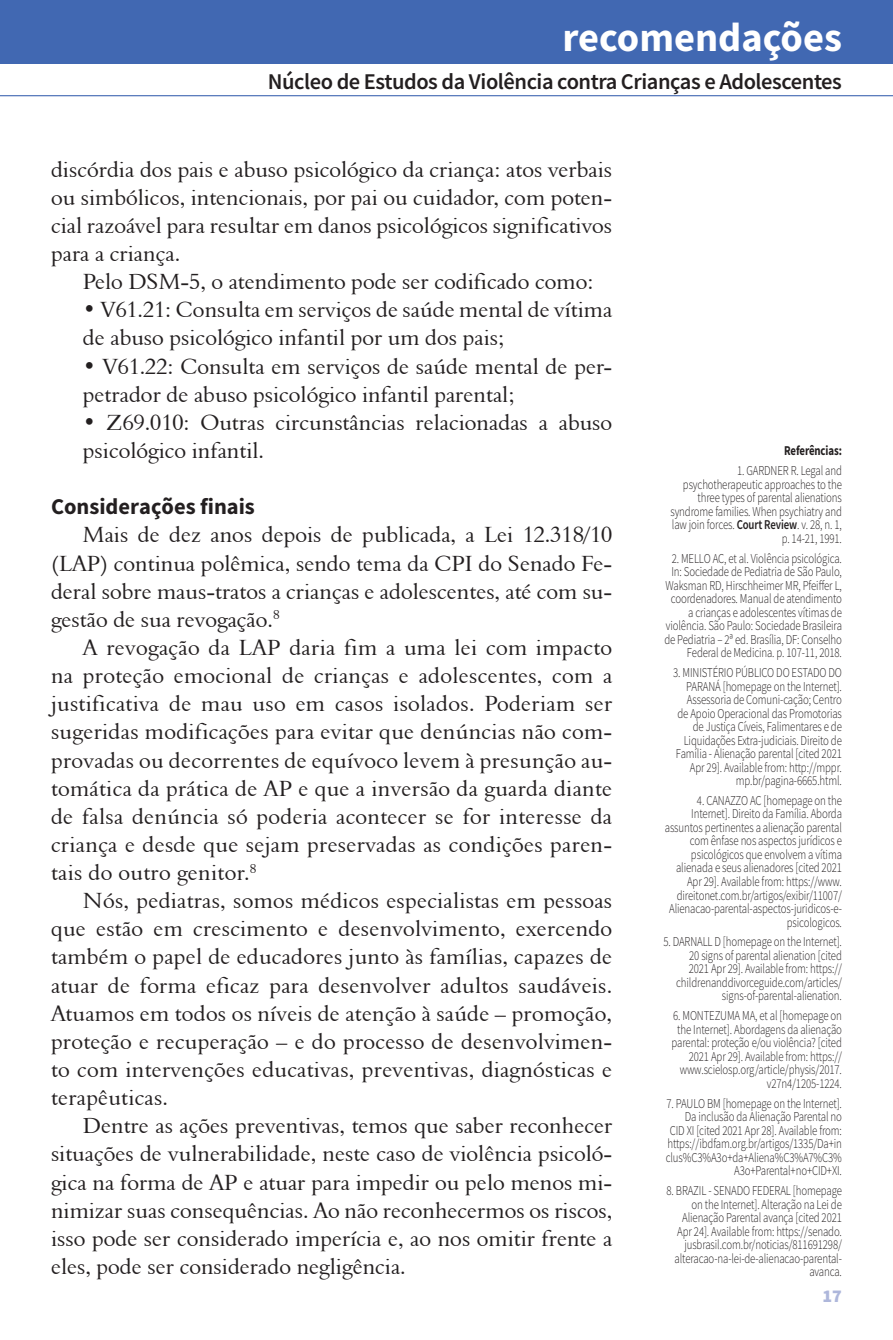
<style>
.page{position:relative;width:893px;height:1340px;background:#fff}
.page>*{position:absolute;margin:0;border:0;box-sizing:border-box;transform-origin:0 0}
.t1{font:700 40.5px "Source Sans Pro";color:#fff}
.texto{font:22.5px/28.1px "Aldine 401 BT Roman A";color:#231f20;text-align:justify}
.t2{font:600 22.5px "Source Sans Pro";letter-spacing:-.02em;color:#231f20}
.Intertitulo{font:700 22.5px "Source Sans Pro";color:#231f20}
.t3{font:900 18px "Source Sans Pro";color:#aeb7db}
.t4{font:300 13.5px/13.5px "Source Sans Pro";letter-spacing:-.01em;color:#231f20;text-align:right;scale:.8 1}
.t5{font:700 13.5px "Source Sans Pro";letter-spacing:-.01em;color:#231f20;scale:.8 1}
.s1{font-weight:600}
</style>
<div class="page">
<div style="left:0;top:0;width:893px;height:64px;background:#4168b2"></div>
<hr style="left:0;top:95px;width:893px;height:1px;background:#4168b2">
<p class="t1" style="left:562px;top:10px;width:281px">recomendações</p>
<p class="t2" style="left:268px;top:67px;width:576px">Núcleo de Estudos da Violência contra Crianças e Adolescentes</p>
<p class="texto" style="left:51px;top:155px;width:563px">discórdia dos pais e abuso psicológico da criança: atos verbais ou simbólicos, intencionais, por pai ou cuidador, com poten&shy;cial razoável para resultar em danos psicológicos significativos para a criança.</p>
<p class="texto" style="left:83px;top:267px;width:512px">Pelo DSM-5, o atendimento pode ser codificado como:</p>
<p class="texto" style="left:83px;top:295px;width:531px">• V61.21: Consulta em serviços de saúde mental de vítima de abuso psicológico infantil por um dos pais;</p>
<p class="texto" style="left:83px;top:352px;width:531px">• V61.22: Consulta em serviços de saúde mental de per&shy;petrador de abuso psicológico infantil parental;</p>
<p class="texto" style="left:83px;top:408px;width:531px">• Z69.010: Outras circunstâncias relacionadas a abuso psicológico infantil.</p>
<p class="Intertitulo" style="left:51px;top:491px;width:205px">Considerações finais</p>
<p class="texto" style="left:51px;top:520px;width:563px;text-indent:32px">Mais de dez anos depois de publicada, a Lei 12.318/10 (LAP) continua polêmica, sendo tema da CPI do Senado Fe&shy;deral sobre maus-tratos a crianças e adolescentes, até com su&shy;gestão de sua revogação.<sup>8</sup></p>
<p class="texto" style="left:51px;top:633px;width:563px;text-indent:32px">A revogação da LAP daria fim a uma lei com impacto na proteção emocional de crianças e adolescentes, com a justificativa de mau uso em casos isolados. Poderiam ser sugeridas modificações para evitar que denúncias não com&shy;provadas ou decorrentes de equívoco levem à presunção au&shy;tomática da prática de AP e que a inversão da guarda diante de falsa denúncia só poderia acontecer se for interesse da criança e desde que sejam preservadas as condições paren&shy;tais do outro genitor.<sup>8</sup></p>
<p class="texto" style="left:51px;top:886px;width:563px;text-indent:32px">Nós, pediatras, somos médicos especialistas em pessoas que estão em crescimento e desenvolvimento, exercendo também o papel de educadores junto às famílias, capazes de atuar de forma eficaz para desenvolver adultos saudáveis.<br>Atuamos em todos os níveis de atenção à saúde – promoção, proteção e recuperação – e do processo de desenvolvimen&shy;to com intervenções educativas, preventivas, diagnósticas e terapêuticas.</p>
<p class="texto" style="left:51px;top:1111px;width:563px;text-indent:32px">Dentre as ações preventivas, temos que saber reconhecer situações de vulnerabilidade, neste caso de violência psicoló&shy;gica na forma de AP e atuar para impedir ou pelo menos mi&shy;nimizar suas consequências. Ao não reconhecermos os riscos, isso pode ser considerado imperícia e, ao nos omitir frente a eles, pode ser considerado negligência.</p>
<p class="t5" style="left:784px;top:441px;width:74px">Referências:</p>
<p class="t4" style="left:670px;top:464px;width:216px">1. GARDNER R. Legal and psychotherapeutic approaches to the three types of parental alienations syndrome families. When psychiatry and law join forces. <span class="s1">Court Review</span>. v. 28, n. 1, p. 14-21, 1991.</p>
<p class="t4" style="left:664px;top:551px;width:223px">2. MELLO AC, et al. Violência psicológica.<br>In: Sociedade de Pediatria de São Paulo, Waksman RD, Hirschheimer MR, Pfeiffer L, coordenadores. Manual de atendimento a crianças e adolescentes vítimas de violência. São Paulo: Sociedade Brasileira de Pediatria – 2ª ed. Brasília, DF: Conselho Federal de Medicina. p. 107-11, 2018.</p>
<p class="t4" style="left:673px;top:665px;width:212px">3. MINISTÉRIO PÚBLICO DO ESTADO DO PARANÁ [homepage on the Internet].<br>Assessoria de Comuni-cação; Centro de Apoio Operacional das Promotorias de Justiça Cíveis, Falimentares e de Liquidações Extra-judiciais. Direito de Família - Alienação parental [cited 2021<br>Apr 29]. Available from: http://mppr. mp.br/pagina-6665.html.</p>
<p class="t4" style="left:665px;top:793px;width:223px">4. CANAZZO AC [homepage on the Internet]. Direito da Família. Aborda assuntos pertinentes a alienação parental com ênfase nos aspectos jurídicos e psicológicos que envolvem a vítima alienada e seus alienadores [cited 2021<br>Apr 29]. Available from: https://www. direitonet.com.br/artigos/exibir/11007/ Alienacao-parental-aspectos-juridicos-e&shy;psicologicos.</p>
<p class="t4" style="left:663px;top:935px;width:225px">5. DARNALL D [homepage on the Internet].<br>20 signs of parental alienation [cited<br>2021 Apr 29]. Available from: https:// childrenanddivorceguide.com/articles/ signs-of-parental-alienation.</p>
<p class="t4" style="left:672px;top:1009px;width:214px">6. MONTEZUMA MA, et al [homepage on the Internet]. Abordagens da alienação parental: proteção e/ou violência? [cited 2021 Apr 29]. Available from: https:// www.scielosp.org/article/physis/2017. v27n4/1205-1224.</p>
<p class="t4" style="left:666px;top:1096px;width:222px">7. PAULO BM [homepage on the Internet].<br>Da inclusão da Alienação Parental no<br>CID XI [cited 2021 Apr 28]. Available from: https://ibdfam.org.br/artigos/1335/Da+in clus%C3%A3o+da+Aliena%C3%A7%C3% A3o+Parental+no+CID+XI.</p>
<p class="t4" style="left:666px;top:1183px;width:221px">8. BRAZIL - SENADO FEDERAL [homepage on the Internet]. Alteração na Lei de Alienação Parental avança [cited 2021<br>Apr 24]. Available from: https://senado. jusbrasil.com.br/noticias/811691298/ alteracao-na-lei-de-alienacao-parental&shy;avanca.</p>
<p class="t3" style="left:822px;top:1283px;width:21px">17</p>
</div>
